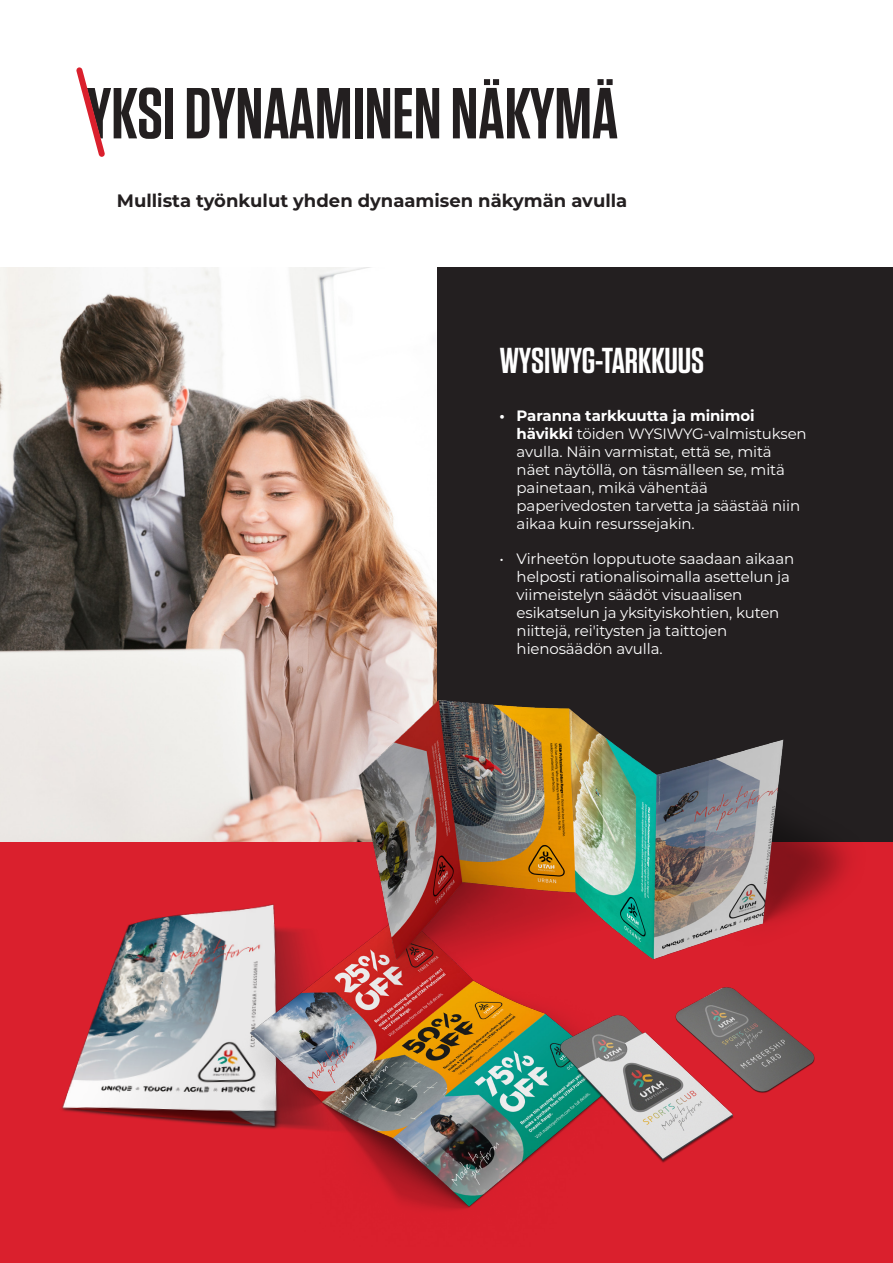
<style>
.page{position:relative;width:893px;height:1263px;background:#fff}
.page>*{position:absolute;margin:0;border:0;box-sizing:border-box;transform-origin:0 0}
.page_headings{font:72px "Tungsten Reveal";color:#231f20}
.headings{font:600 36px "Tungsten";color:#fff}
.Subtitle{font:700 18px "Montserrat";color:#231f20}
.t1{font:15px/18px "Montserrat";letter-spacing:-.01em;color:#fff}
.s1{font-family:"Tungsten";font-weight:600}
.s2{font-weight:700}
</style>
<div class="page">
<img style="left:0;top:268px;width:438px;height:574px">
<div style="left:438px;top:268px;width:455px;height:574px;background:#231f20"></div>
<div style="left:0;top:842px;width:893px;height:421px;background:#da202d"></div>
<svg style="left:76px;top:67px;width:29px;height:90px"></svg>
<img style="left:62px;top:912px;width:143px;height:212px">
<img style="left:205px;top:906px;width:322px;height:304px">
<img style="left:261px;top:633px;width:589px;height:407px">
<img style="left:527px;top:931px;width:323px;height:232px">
<p class="page_headings" style="left:89px;top:81px;width:530px">YKSI DYNAAMINEN N<span class="s1">Ä</span>KYM<span class="s1">Ä</span></p>
<p class="Subtitle" style="left:117px;top:188px;width:512px">Mullista työnkulut yhden dynaamisen näkymän avulla</p>
<p class="headings" style="left:500px;top:342px;width:206px">WYSIWYG-TARKKUUS</p>
<p class="t1" style="left:517px;top:406px;width:292px;text-indent:-17px"><span class="s2">• Paranna tarkkuutta ja minimoi hävikki</span> töiden WYSIWYG-valmistuksen avulla. Näin varmistat, että se, mitä näet näytöllä, on täsmälleen se, mitä painetaan, mikä vähentää paperivedosten tarvetta ja säästää niin aikaa kuin resurssejakin.</p>
<p class="t1" style="left:517px;top:549px;width:279px;text-indent:-17px">• Virheetön lopputuote saadaan aikaan helposti rationalisoimalla asettelun ja viimeistelyn säädöt visuaalisen esikatselun ja yksityiskohtien, kuten niittejä, rei'itysten ja taittojen hienosäädön avulla.</p>
</div>
